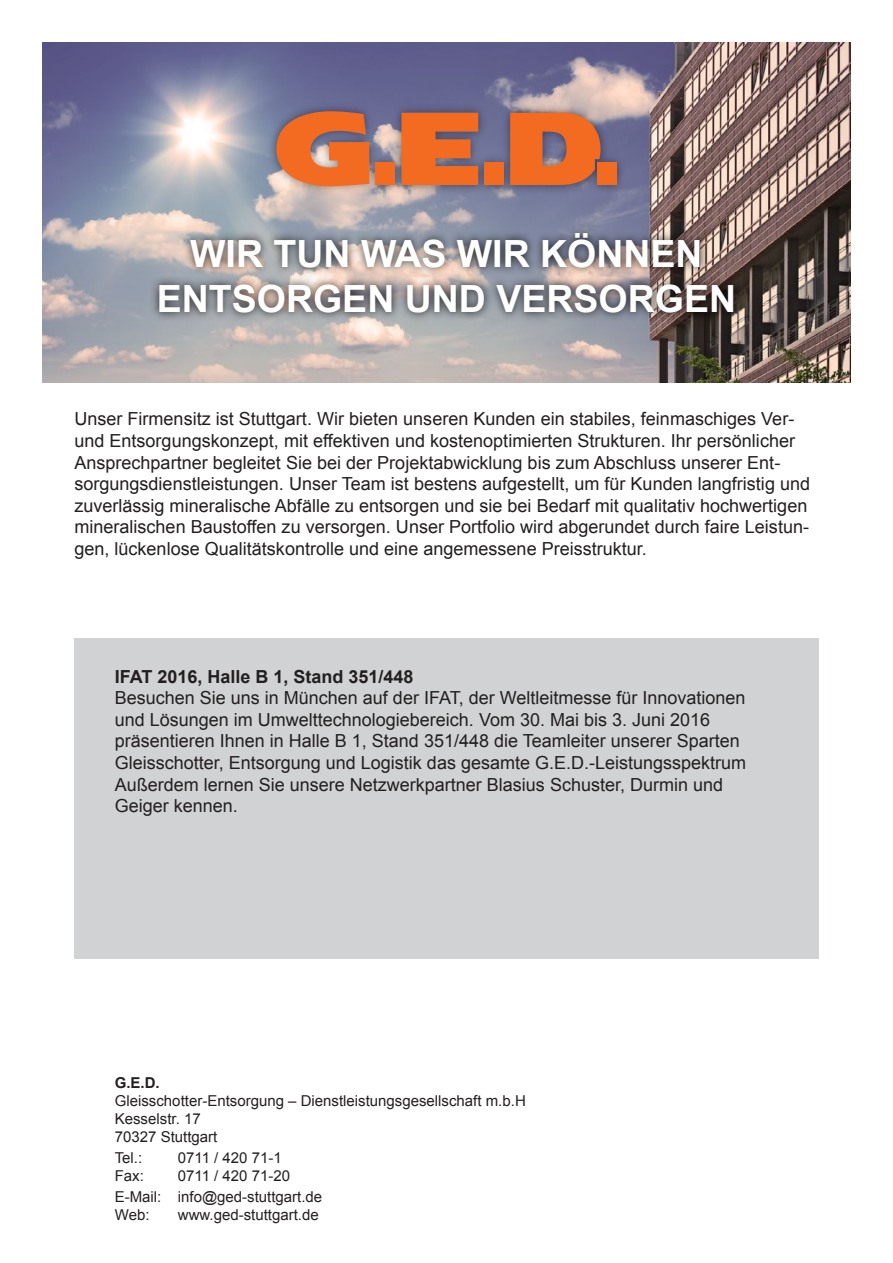
<style>
.page{position:relative;width:893px;height:1263px;background:#fff}
.page>*{position:absolute;margin:0;border:0;box-sizing:border-box;transform-origin:0 0}
.t1{font:700 37.5px/45px "Arial";color:#fff;text-align:center}
.t2{font:18px/21.6px "Arial";color:#231f20}
.t3{font:700 18px "Arial";color:#231f20}
.t4{font:15px/18px "Arial";color:#231f20}
.t5{font:700 15px "Arial";color:#231f20}
</style>
<div class="page">
<div style="left:74px;top:638px;width:745px;height:320px;background:#d1d2d4"></div>
<img style="left:43px;top:43px;width:807px;height:340px">
<img style="left:42px;top:221px;width:809px;height:112px">
<img style="left:264px;top:98px;width:365px;height:101px">
<svg style="left:276px;top:111px;width:93px;height:75px;background:#d77443"></svg>
<div style="left:375px;top:162px;width:20px;height:23px;background:#f36a21"></div>
<svg style="left:401px;top:113px;width:77px;height:72px;background:#dd692f"></svg>
<div style="left:484px;top:162px;width:19px;height:23px;background:#f36a21"></div>
<div style="left:597px;top:162px;width:20px;height:23px;background:#f36a21"></div>
<svg style="left:510px;top:113px;width:91px;height:72px;background:#db6b34"></svg>
<h1 class="t1" style="left:157px;top:231px;width:581px">WIR TUN WAS WIR KÖNNEN<br>ENTSORGEN UND VERSORGEN</h1>
<p class="t2" style="left:74px;top:408px;width:737px">Unser Firmensitz ist Stuttgart. Wir bieten unseren Kunden ein stabiles, feinmaschiges Ver&shy;und Entsorgungskonzept, mit effektiven und kostenoptimierten Strukturen. Ihr persönlicher Ansprechpartner begleitet Sie bei der Projektabwicklung bis zum Abschluss unserer Ent&shy;sorgungsdienstleistungen. Unser Team ist bestens aufgestellt, um für Kunden langfristig und zuverlässig mineralische Abfälle zu entsorgen und sie bei Bedarf mit qualitativ hochwertigen mineralischen Baustoffen zu versorgen. Unser Portfolio wird abgerundet durch faire Leistun&shy;gen, lückenlose Qualitätskontrolle und eine angemessene Preisstruktur.</p>
<p class="t3" style="left:115px;top:666px;width:300px">IFAT 2016, Halle B 1, Stand 351/448</p>
<p class="t2" style="left:115px;top:687px;width:633px">Besuchen Sie uns in München auf der IFAT, der Weltleitmesse für Innovationen und Lösungen im Umwelttechnologiebereich. Vom 30. Mai bis 3. Juni 2016 präsentieren Ihnen in Halle B 1, Stand 351/448 die Teamleiter unserer Sparten Gleisschotter, Entsorgung und Logistik das gesamte G.E.D.-Leistungsspektrum Außerdem lernen Sie unsere Netzwerkpartner Blasius Schuster, Durmin und Geiger kennen.</p>
<p class="t5" style="left:115px;top:1074px;width:47px">G.E.D.</p>
<p class="t4" style="left:115px;top:1092px;width:412px">Gleisschotter-Entsorgung – Dienstleistungsgesellschaft m.b.H<br>Kesselstr. 17<br>70327 Stuttgart</p>
<p class="t4" style="left:115px;top:1149px;width:29px">Tel.:</p>
<p class="t4" style="left:178px;top:1149px;width:105px">0711 / 420 71-1</p>
<p class="t4" style="left:115px;top:1167px;width:31px">Fax:</p>
<p class="t4" style="left:115px;top:1165px;width:209px;line-height:21px;text-indent:63px">0711 / 420 71-20<br>E-Mail: info@ged-stuttgart.de</p>
<p class="t4" style="left:115px;top:1206px;width:36px">Web:</p>
<p class="t4" style="left:178px;top:1206px;width:142px">www.ged-stuttgart.de</p>
</div>
